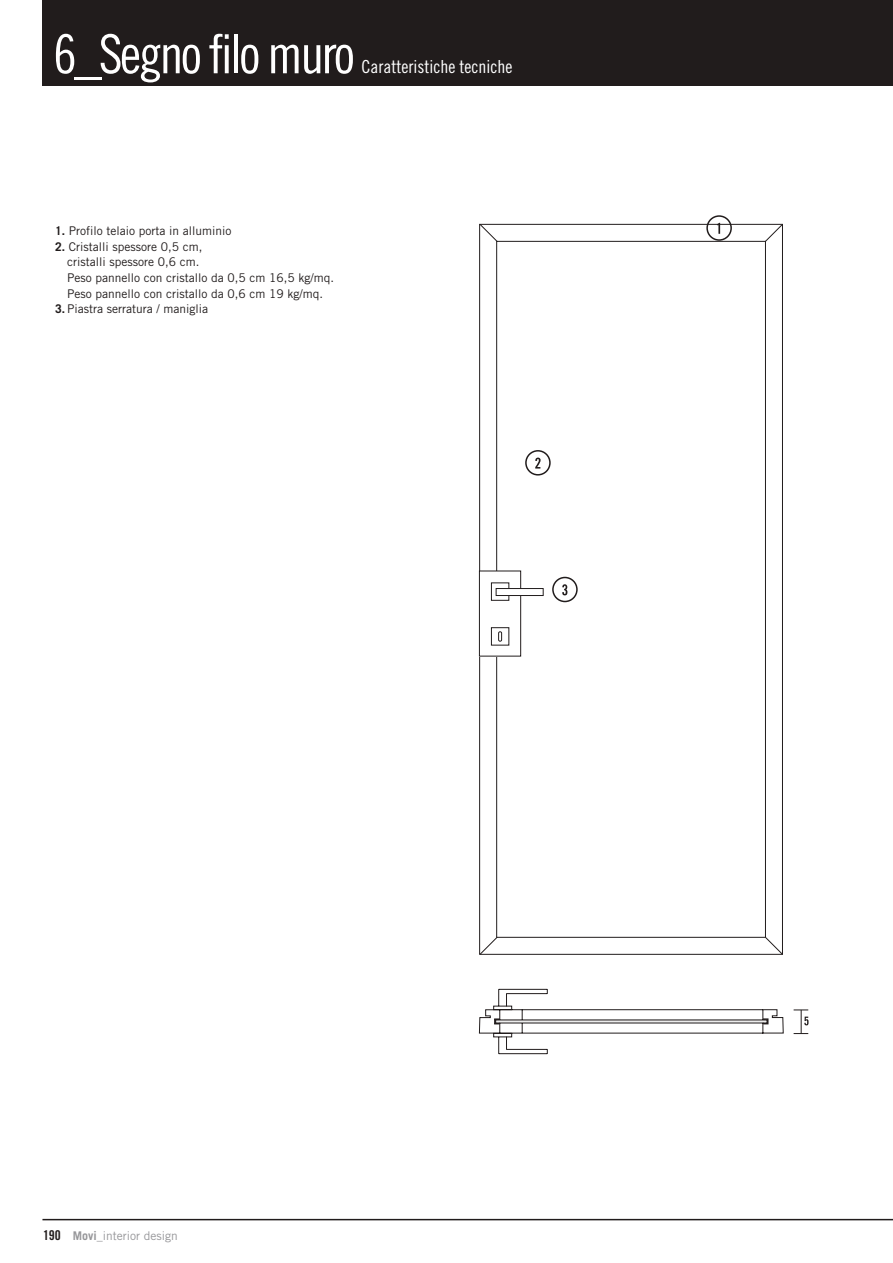
<style>
.page{position:relative;width:893px;height:1263px;background:#fff}
.page>*{position:absolute;margin:0;border:0;box-sizing:border-box;transform-origin:0 0}
.t1{font:54px "Trade Gothic Cond Eighteen";letter-spacing:-.05em;color:#fff}
.t2{font:18px "Trade Gothic Cond Eighteen";color:#fff}
.t3{font:12px/15.6px "Trade Gothic";color:#211c1c}
.t4{font:12px "Trade Gothic";color:#969699}
.s1{font-weight:700}
.s2{font-family:"Trade Gothic Bold Cond Twenty";font-size:13.5px;color:#211c1c}
</style>
<div class="page">
<hr style="left:42px;top:1219px;width:851px;height:1px;background:#211c1c">
<div style="left:42px;top:0;width:851px;height:85px;background:#211c1c"></div>
<svg style="left:479px;top:989px;width:304px;height:65px"></svg>
<div style="left:479px;top:571px;width:42px;height:85px;border:1px solid #211c1c"></div>
<div style="left:525px;top:450px;width:26px;height:26px;border:2px solid #211c1c;border-radius:50%"></div>
<svg style="left:535px;top:458px;width:5px;height:11px"></svg>
<div style="left:706px;top:215px;width:26px;height:26px;border:2px solid #211c1c;border-radius:50%"></div>
<svg style="left:717px;top:223px;width:3px;height:11px"></svg>
<div style="left:552px;top:577px;width:26px;height:25px;border:2px solid #211c1c;border-radius:50%"></div>
<svg style="left:562px;top:584px;width:5px;height:11px"></svg>
<div style="left:491px;top:583px;width:18px;height:18px;border:1px solid #211c1c"></div>
<div style="left:491px;top:628px;width:18px;height:17px;border:1px solid #211c1c"></div>
<svg style="left:498px;top:632px;width:4px;height:9px"></svg>
<div style="left:496px;top:589px;width:47px;height:7px;background:#fff"></div>
<div style="left:496px;top:588px;width:47px;height:8px;border:1px solid #211c1c"></div>
<svg style="left:793px;top:1010px;width:15px;height:24px"></svg>
<svg style="left:480px;top:937px;width:17px;height:18px"></svg>
<svg style="left:765px;top:224px;width:18px;height:18px"></svg>
<svg style="left:765px;top:937px;width:18px;height:18px"></svg>
<svg style="left:479px;top:224px;width:18px;height:18px"></svg>
<h1 class="t1" style="left:53px;top:34px;width:303px">6_Segno filo muro</h1>
<h2 class="t2" style="left:361px;top:60px;width:152px">Caratteristiche tecniche</h2>
<p class="t3" style="left:55px;top:224px;width:178px"><span class="s1">1.</span> Profilo telaio porta in alluminio</p>
<p class="t3" style="left:67px;top:240px;width:268px;text-indent:-12px"><span class="s1">2.</span> Cristalli spessore 0,5 cm,<br>cristalli spessore 0,6 cm.<br>Peso pannello con cristallo da 0,5 cm 16,5 kg/mq.<br>Peso pannello con cristallo da 0,6 cm 19 kg/mq.</p>
<p class="t3" style="left:55px;top:302px;width:154px"><span class="s1">3.</span> Piastra serratura / maniglia</p>
<p class="t4" style="left:43px;top:1231px;width:136px"><span class="s2">190</span> <span class="s1">Movi</span>_interior design</p>
</div>
